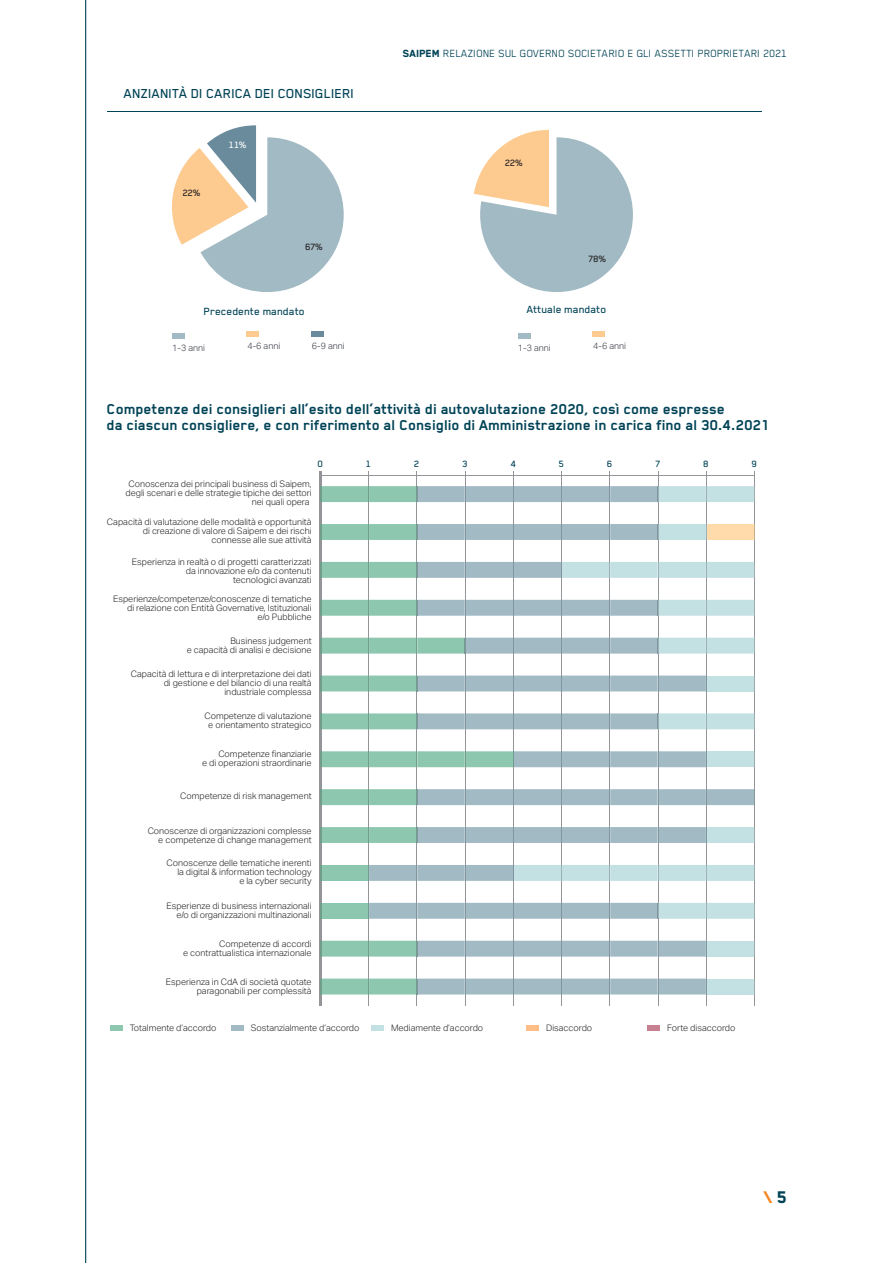
<style>
.page{position:relative;width:893px;height:1263px;background:#fff}
.page>*{position:absolute;margin:0;border:0;box-sizing:border-box;transform-origin:0 0}
.t1{font:800 19.5px "Blender Pro";color:#f6861f}
.t2{font:700 16.5px/16.5px "Blender Pro";color:#004356}
.t3{font:500 15px "Blender Pro";color:#004356}
.t4{font:12px "Blender Pro";letter-spacing:-.01em;color:#004356}
.t5{font:500 12px "Blender Pro";color:#004356}
.t6{font:500 10.5px "Blender Pro";letter-spacing:-.025em;color:#231f20}
.t7{font:500 10.5px "Blender Pro";color:#004356}
.t8{font:500 10.5px "Blender Pro";color:#fff}
.t9{font:300 9px/9px "Aktiv Grotesk";color:#231f20;text-align:right}
.t10{font:300 9px "Aktiv Grotesk";color:#343741}
.s1{font-weight:800}
.s2{color:#004356}
</style>
<div class="page">
<hr style="left:85px;top:0;width:1px;height:1263px;background:#004356">
<svg style="left:172px;top:125px;width:172px;height:167px"></svg>
<svg style="left:474px;top:130px;width:159px;height:162px"></svg>
<hr style="left:107px;top:112px;width:655px;height:1px;background:#004356">
<div style="left:172px;top:333px;width:13px;height:6px;background:#a2bac4"></div>
<div style="left:246px;top:331px;width:13px;height:6px;background:#fdca90"></div>
<div style="left:518px;top:333px;width:13px;height:6px;background:#a2bac4"></div>
<div style="left:592px;top:331px;width:13px;height:6px;background:#fdca90"></div>
<div style="left:311px;top:331px;width:13px;height:6px;background:#698b9c"></div>
<hr style="left:320px;top:475px;width:434px;height:1px;background:#939598">
<hr style="left:368px;top:471px;width:1px;height:534px;background:#939598">
<hr style="left:417px;top:471px;width:1px;height:534px;background:#939598">
<hr style="left:465px;top:471px;width:1px;height:534px;background:#939598">
<hr style="left:513px;top:471px;width:1px;height:534px;background:#939598">
<hr style="left:561px;top:471px;width:1px;height:534px;background:#939598">
<hr style="left:609px;top:471px;width:1px;height:534px;background:#939598">
<hr style="left:658px;top:471px;width:1px;height:534px;background:#939598">
<hr style="left:706px;top:471px;width:1px;height:534px;background:#939598">
<hr style="left:754px;top:471px;width:1px;height:534px;background:#939598">
<hr style="left:319px;top:471px;width:3px;height:534px;background:#939598">
<div style="left:707px;top:524px;width:47px;height:16px;background:#ffdaab"></div>
<svg style="left:754px;top:524px;width:1px;height:16px"></svg>
<div style="left:658px;top:524px;width:48px;height:16px;background:#c3e0e3"></div>
<svg style="left:706px;top:524px;width:1px;height:16px"></svg>
<div style="left:707px;top:675px;width:47px;height:16px;background:#c3e0e3"></div>
<svg style="left:754px;top:675px;width:1px;height:16px"></svg>
<div style="left:707px;top:751px;width:47px;height:16px;background:#c3e0e3"></div>
<svg style="left:754px;top:751px;width:1px;height:16px"></svg>
<div style="left:707px;top:827px;width:47px;height:16px;background:#c3e0e3"></div>
<svg style="left:754px;top:827px;width:1px;height:16px"></svg>
<div style="left:707px;top:941px;width:47px;height:16px;background:#c3e0e3"></div>
<svg style="left:754px;top:941px;width:1px;height:16px"></svg>
<div style="left:707px;top:978px;width:47px;height:16px;background:#c3e0e3"></div>
<svg style="left:754px;top:978px;width:1px;height:16px"></svg>
<svg style="left:320px;top:486px;width:435px;height:16px;background:#a4c4c5"></svg>
<svg style="left:320px;top:524px;width:339px;height:16px;background:#9bbcbd"></svg>
<svg style="left:320px;top:562px;width:435px;height:16px;background:#accdcc"></svg>
<svg style="left:320px;top:600px;width:435px;height:16px;background:#a5c5c6"></svg>
<svg style="left:320px;top:638px;width:435px;height:16px;background:#a4c6c4"></svg>
<svg style="left:320px;top:675px;width:387px;height:16px;background:#9fbebf"></svg>
<svg style="left:320px;top:713px;width:435px;height:16px;background:#a6c5c6"></svg>
<svg style="left:320px;top:751px;width:387px;height:16px;background:#99c0ba"></svg>
<svg style="left:320px;top:789px;width:435px;height:16px;background:#9dbcbf"></svg>
<svg style="left:320px;top:827px;width:387px;height:16px;background:#9cbcbe"></svg>
<div style="left:322px;top:865px;width:46px;height:16px;background:#8ec7af"></div>
<svg style="left:368px;top:865px;width:387px;height:16px;background:#b6d1d6"></svg>
<svg style="left:320px;top:865px;width:2px;height:16px"></svg>
<div style="left:322px;top:903px;width:46px;height:16px;background:#8ec7af"></div>
<svg style="left:368px;top:903px;width:387px;height:16px;background:#aac3cb"></svg>
<svg style="left:320px;top:903px;width:2px;height:16px"></svg>
<svg style="left:320px;top:941px;width:387px;height:16px;background:#9ebdbf"></svg>
<svg style="left:320px;top:978px;width:387px;height:16px;background:#9fbec0"></svg>
<div style="left:110px;top:1025px;width:13px;height:6px;background:#8ec7af"></div>
<div style="left:231px;top:1025px;width:13px;height:6px;background:#a2bac4"></div>
<div style="left:371px;top:1025px;width:13px;height:6px;background:#c3e0e3"></div>
<div style="left:526px;top:1025px;width:13px;height:6px;background:#fcbe86"></div>
<div style="left:647px;top:1025px;width:13px;height:6px;background:#c78090"></div>
<h3 class="t3" style="left:124px;top:84px;width:232px">ANZIANITÀ DI CARICA DEI CONSIGLIERI</h3>
<p class="t6" style="left:183px;top:186px;width:19px">22%</p>
<p class="t8" style="left:229px;top:138px;width:19px">11%</p>
<p class="t6" style="left:305px;top:240px;width:19px">67%</p>
<h3 class="t4" style="left:403px;top:46px;width:386px"><span class="s1">SAIPEM</span> RELAZIONE SUL GOVERNO SOCIETARIO E GLI ASSETTI PROPRIETARI 2021</h3>
<p class="t6" style="left:505px;top:156px;width:19px">22%</p>
<p class="t6" style="left:588px;top:252px;width:19px">78%</p>
<h3 class="t5" style="left:204px;top:303px;width:102px">Precedente mandato</h3>
<h3 class="t5" style="left:527px;top:302px;width:81px">Attuale mandato</h3>
<p class="t10" style="left:172px;top:344px;width:34px">1-3 anni</p>
<p class="t10" style="left:247px;top:342px;width:34px">4-6 anni</p>
<p class="t10" style="left:312px;top:342px;width:34px">6-9 anni</p>
<p class="t10" style="left:518px;top:344px;width:34px">1-3 anni</p>
<p class="t10" style="left:593px;top:342px;width:34px">4-6 anni</p>
<h2 class="t2" style="left:107px;top:400px;width:665px">Competenze dei consiglieri all’esito dell’attività di autovalutazione 2020, così come espresse<br>da ciascun consigliere, e con riferimento al Consiglio di Amministrazione in carica fino al 30.4.2021</h2>
<p class="t7" style="left:318px;top:458px;width:7px">0</p>
<p class="t7" style="left:366px;top:458px;width:7px">1</p>
<p class="t7" style="left:414px;top:458px;width:7px">2</p>
<p class="t7" style="left:462px;top:458px;width:7px">3</p>
<p class="t7" style="left:511px;top:458px;width:7px">4</p>
<p class="t7" style="left:559px;top:458px;width:7px">5</p>
<p class="t7" style="left:607px;top:458px;width:7px">6</p>
<p class="t7" style="left:655px;top:458px;width:7px">7</p>
<p class="t7" style="left:704px;top:458px;width:7px">8</p>
<p class="t7" style="left:752px;top:458px;width:7px">9</p>
<p class="t9" style="left:126px;top:480px;width:188px">Conoscenza dei principali business di Saipem, degli scenari e delle strategie tipiche dei settori nei quali opera</p>
<p class="t9" style="left:107px;top:518px;width:206px">Capacità di valutazione delle modalità e opportunità di creazione di valore di Saipem e dei rischi connesse alle sue attività</p>
<p class="t9" style="left:132px;top:558px;width:181px">Esperienza in realtà o di progetti caratterizzati da innovazione e/o da contenuti<br>tecnologici avanzati</p>
<p class="t9" style="left:113px;top:595px;width:200px">Esperienze/competenze/conoscenze di tematiche di relazione con Entità Governative, Istituzionali e/o Pubbliche</p>
<p class="t9" style="left:187px;top:637px;width:126px">Business judgement<br>e capacità di analisi e decisione</p>
<p class="t9" style="left:131px;top:670px;width:182px">Capacità di lettura e di interpretazione dei dati di gestione e del bilancio di una realtà industriale complessa</p>
<p class="t9" style="left:204px;top:712px;width:109px;text-align:center">Competenze di valutazione e orientamento strategico</p>
<p class="t9" style="left:202px;top:750px;width:111px">Competenze finanziarie<br>e di operazioni straordinarie</p>
<p class="t9" style="left:180px;top:792px;width:133px">Competenze di risk management</p>
<p class="t9" style="left:148px;top:827px;width:165px">Conoscenze di organizzazioni complesse e competenze di change management</p>
<p class="t9" style="left:167px;top:859px;width:147px">Conoscenze delle tematiche inerenti la digital &amp; information technology<br>e la cyber security</p>
<p class="t9" style="left:166px;top:902px;width:147px">Esperienze di business internazionali e/o di organizzazioni multinazionali</p>
<p class="t9" style="left:183px;top:940px;width:130px">Competenze di accordi<br>e contrattualistica internazionale</p>
<p class="t9" style="left:166px;top:978px;width:147px">Esperienza in CdA di società quotate paragonabili per complessità</p>
<p class="t9" style="left:130px;top:1024px;width:88px">Totalmente d’accordo</p>
<p class="t9" style="left:251px;top:1024px;width:110px">Sostanzialmente d’accordo</p>
<p class="t9" style="left:391px;top:1024px;width:94px">Mediamente d’accordo</p>
<p class="t9" style="left:546px;top:1024px;width:48px">Disaccordo</p>
<p class="t9" style="left:667px;top:1024px;width:70px">Forte disaccordo</p>
<h1 class="t1" style="left:763px;top:1184px;width:25px">\ <span class="s2">5</span></h1>
</div>
